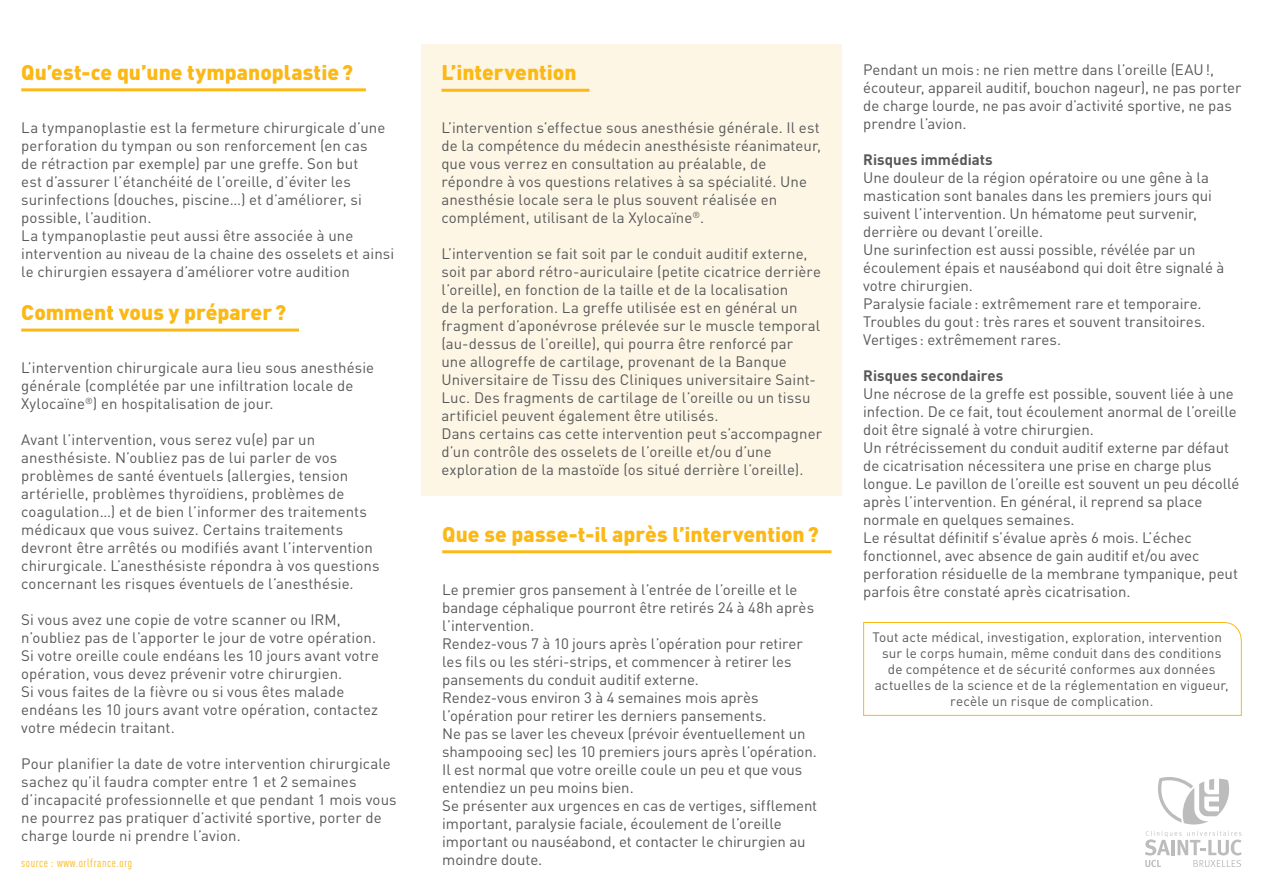
<style>
.page{position:relative;width:1263px;height:893px;background:#fff}
.page>*{position:absolute;margin:0;border:0;box-sizing:border-box;transform-origin:0 0}
.Titre{font:900 21px "DINOT";color:#fcb814}
.Corps_de_texte{font:15px/18px "DINOT";letter-spacing:.005em;color:#57585a}
.Corps_de_texte-2{font:700 15px "DINOT";color:#57585a}
.Bloc_texte_-_Conseil{font:13.5px/16.2px "DINOT";letter-spacing:.01em;color:#57585a;text-align:center}
.Source{font:condensed 12px "DINOT";letter-spacing:.05em;color:#fcb814}
</style>
<div class="page">
<div style="left:421px;top:44px;width:421px;height:451px;background:#fef6e5"></div>
<hr style="left:441px;top:89px;width:148px;height:3px;background:#fcb814">
<hr style="left:21px;top:88px;width:345px;height:3px;background:#fcb814">
<hr style="left:21px;top:329px;width:278px;height:3px;background:#fcb814">
<hr style="left:442px;top:550px;width:389px;height:3px;background:#fcb814">
<svg style="left:863px;top:622px;width:379px;height:94px"></svg>
<svg style="left:1145px;top:831px;width:97px;height:36px"></svg>
<svg style="left:1158px;top:777px;width:71px;height:47px"></svg>
<p class="Titre" style="left:21px;top:58px;width:333px">Qu’est-ce qu’une tympanoplastie?</p>
<p class="Corps_de_texte" style="left:21px;top:118px;width:366px">La tympanoplastie est la fermeture chirurgicale d’une perforation du tympan ou son renforcement (en cas de rétraction par exemple) par une greffe. Son but<br>est d’assurer l’étanchéité de l’oreille, d’éviter les surinfections (douches, piscine…) et d’améliorer, si possible, l’audition.</p>
<p class="Corps_de_texte" style="left:21px;top:226px;width:374px">La tympanoplastie peut aussi être associée à une intervention au niveau de la chaine des osselets et ainsi le chirurgien essayera d’améliorer votre audition</p>
<p class="Titre" style="left:21px;top:298px;width:266px">Comment vous y préparer?</p>
<p class="Corps_de_texte" style="left:21px;top:358px;width:354px">L’intervention chirurgicale aura lieu sous anesthésie générale (complétée par une infiltration locale de<br>Xylocaïne<sup>®</sup>) en hospitalisation de jour.</p>
<p class="Corps_de_texte" style="left:21px;top:430px;width:360px">Avant l’intervention, vous serez vu(e) par un anesthésiste. N’oubliez pas de lui parler de vos problèmes de santé éventuels (allergies, tension artérielle, problèmes thyroïdiens, problèmes de coagulation…) et de bien l’informer des traitements médicaux que vous suivez. Certains traitements devront être arrêtés ou modifiés avant l’intervention chirurgicale. L’anesthésiste répondra à vos questions concernant les risques éventuels de l’anesthésie.</p>
<p class="Corps_de_texte" style="left:21px;top:610px;width:356px">Si vous avez une copie de votre scanner ou IRM, n’oubliez pas de l’apporter le jour de votre opération.</p>
<p class="Corps_de_texte" style="left:21px;top:646px;width:359px">Si votre oreille coule endéans les 10 jours avant votre opération, vous devez prévenir votre chirurgien.</p>
<p class="Corps_de_texte" style="left:21px;top:682px;width:358px">Si vous faites de la fièvre ou si vous êtes malade endéans les 10 jours avant votre opération, contactez votre médecin traitant.</p>
<p class="Corps_de_texte" style="left:21px;top:754px;width:377px">Pour planifier la date de votre intervention chirurgicale sachez qu’il faudra compter entre 1 et 2 semaines d’incapacité professionnelle et que pendant 1 mois vous ne pourrez pas pratiquer d’activité sportive, porter de charge lourde ni prendre l’avion.</p>
<p class="Source" style="left:21px;top:856px;width:113px">source : www.orlfrance.org</p>
<p class="Titre" style="left:441px;top:59px;width:137px">L’intervention</p>
<p class="Corps_de_texte" style="left:441px;top:119px;width:381px">L’intervention s’effectue sous anesthésie générale. Il est de la compétence du médecin anesthésiste réanimateur, que vous verrez en consultation au préalable, de répondre à vos questions relatives à sa spécialité. Une anesthésie locale sera le plus souvent réalisée en complément, utilisant de la Xylocaïne<sup>®</sup>.</p>
<p class="Corps_de_texte" style="left:441px;top:245px;width:381px">L’intervention se fait soit par le conduit auditif externe, soit par abord rétro-auriculaire (petite cicatrice derrière l’oreille), en fonction de la taille et de la localisation<br>de la perforation. La greffe utilisée est en général un fragment d’aponévrose prélevée sur le muscle temporal (au-dessus de l’oreille), qui pourra être renforcé par une allogreffe de cartilage, provenant de la Banque Universitaire de Tissu des Cliniques universitaire Saint-Luc. Des fragments de cartilage de l’oreille ou un tissu artificiel peuvent également être utilisés.</p>
<p class="Corps_de_texte" style="left:441px;top:425px;width:382px">Dans certains cas cette intervention peut s’accompagner d’un contrôle des osselets de l’oreille et/ou d’une exploration de la mastoïde (os situé derrière l’oreille).</p>
<p class="Titre" style="left:442px;top:520px;width:378px">Que se passe-t-il après l’intervention?</p>
<p class="Corps_de_texte" style="left:442px;top:580px;width:373px">Le premier gros pansement à l’entrée de l’oreille et le bandage céphalique pourront être retirés 24 à 48h après l’intervention.</p>
<p class="Corps_de_texte" style="left:442px;top:634px;width:362px">Rendez-vous 7 à 10 jours après l’opération pour retirer les fils ou les stéri-strips, et commencer à retirer les pansements du conduit auditif externe.</p>
<p class="Corps_de_texte" style="left:442px;top:688px;width:326px">Rendez-vous environ 3 à 4 semaines mois après l’opération pour retirer les derniers pansements.</p>
<p class="Corps_de_texte" style="left:442px;top:724px;width:376px">Ne pas se laver les cheveux (prévoir éventuellement un shampooing sec) les 10 premiers jours après l’opération.</p>
<p class="Corps_de_texte" style="left:442px;top:760px;width:362px">Il est normal que votre oreille coule un peu et que vous entendiez un peu moins bien.</p>
<p class="Corps_de_texte" style="left:442px;top:796px;width:376px">Se présenter aux urgences en cas de vertiges, sifflement important, paralysie faciale, écoulement de l’oreille important ou nauséabond, et contacter le chirurgien au moindre doute.</p>
<p class="Corps_de_texte" style="left:863px;top:61px;width:380px">Pendant un mois: ne rien mettre dans l’oreille (EAU!, écouteur, appareil auditif, bouchon nageur), ne pas porter de charge lourde, ne pas avoir d’activité sportive, ne pas prendre l’avion.</p>
<p class="Corps_de_texte-2" style="left:863px;top:150px;width:131px">Risques immédiats</p>
<p class="Corps_de_texte" style="left:863px;top:169px;width:350px">Une douleur de la région opératoire ou une gêne à la mastication sont banales dans les premiers jours qui suivent l’intervention. Un hématome peut survenir, derrière ou devant l’oreille.</p>
<p class="Corps_de_texte" style="left:863px;top:241px;width:362px">Une surinfection est aussi possible, révélée par un écoulement épais et nauséabond qui doit être signalé à votre chirurgien.</p>
<p class="Corps_de_texte" style="left:863px;top:295px;width:340px">Paralysie faciale: extrêmement rare et temporaire.</p>
<p class="Corps_de_texte" style="left:863px;top:313px;width:344px">Troubles du gout: très rares et souvent transitoires.</p>
<p class="Corps_de_texte" style="left:863px;top:331px;width:199px">Vertiges: extrêmement rares.</p>
<p class="Corps_de_texte-2" style="left:863px;top:366px;width:142px">Risques secondaires</p>
<p class="Corps_de_texte" style="left:863px;top:385px;width:375px">Une nécrose de la greffe est possible, souvent liée à une infection. De ce fait, tout écoulement anormal de l’oreille doit être signalé à votre chirurgien.</p>
<p class="Corps_de_texte" style="left:863px;top:439px;width:378px">Un rétrécissement du conduit auditif externe par défaut de cicatrisation nécessitera une prise en charge plus longue. Le pavillon de l’oreille est souvent un peu décollé après l’intervention. En général, il reprend sa place normale en quelques semaines.</p>
<p class="Corps_de_texte" style="left:863px;top:529px;width:376px">Le résultat définitif s’évalue après 6 mois. L’échec fonctionnel, avec absence de gain auditif et/ou avec perforation résiduelle de la membrane tympanique, peut parfois être constaté après cicatrisation.</p>
<p class="Bloc_texte_-_Conseil" style="left:872px;top:628px;width:358px">Tout acte médical, investigation, exploration, intervention sur le corps humain, même conduit dans des conditions de compétence et de sécurité conformes aux données actuelles de la science et de la réglementation en vigueur, recèle un risque de complication.</p>
</div>
